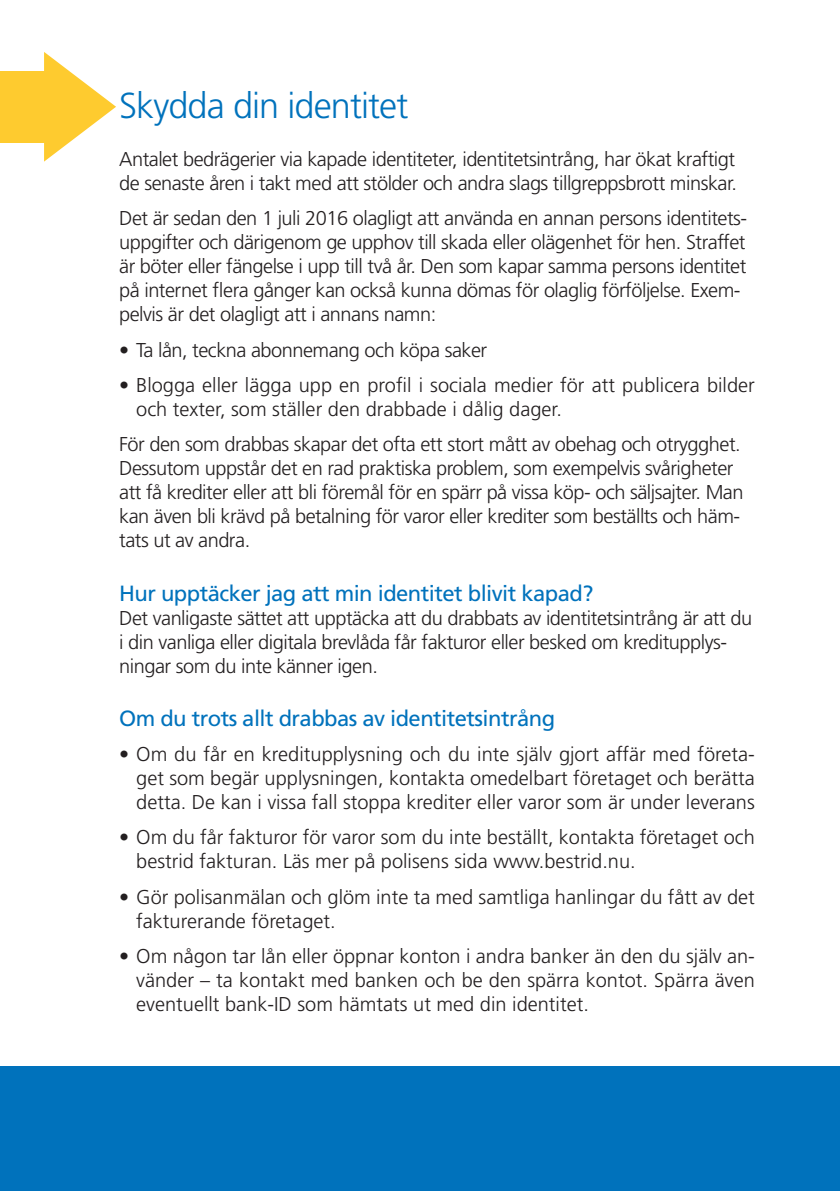
<style>
.page{position:relative;width:840px;height:1191px;background:#fff}
.page>*{position:absolute;margin:0;border:0;box-sizing:border-box;transform-origin:0 0}
.brödtext{font:300 36px "Frutiger LT Std";letter-spacing:-.025em;color:#0072bc}
.rubrik_3_VB{font:22px "Frutiger LT Std";letter-spacing:-.025em;color:#0072bc}
.brödtext-2{font:22px "Frutiger LT Std";letter-spacing:-.025em;color:#0072bc}
.brödtext-3{font:300 20px/24px "Frutiger LT Std";letter-spacing:-.025em;color:#231f20}
.brödtext-4{font:300 20px/24px "Frutiger LT Std";color:#231f20}
.rubrik_3_VB-2{font:300 20px/24px "Frutiger LT Std";letter-spacing:-.025em;color:#231f20}
</style>
<div class="page">
<div style="left:0;top:1066px;width:839px;height:125px;background:#0072bc"></div>
<hr style="left:839px;top:1066px;width:1px;height:125px;background:#0072bc">
<div style="left:0;top:71px;width:66px;height:72px;background:#fecb2f"></div>
<svg style="left:44px;top:52px;width:72px;height:110px"></svg>
<p class="brödtext" style="left:119px;top:85px;width:290px">Skydda din identitet</p>
<p class="brödtext-3" style="left:119px;top:147px;width:619px">Antalet bedrägerier via kapade identiteter, identitetsintrång, har ökat kraftigt de senaste åren i takt med att stölder och andra slags tillgreppsbrott minskar.</p>
<p class="brödtext-3" style="left:119px;top:206px;width:629px">Det är sedan den 1 juli 2016 olagligt att använda en annan persons identitets&shy;uppgifter och därigenom ge upphov till skada eller olägenhet för hen. Straffet är böter eller fängelse i upp till två år. Den som kapar samma persons identitet på internet flera gånger kan också kunna dömas för olaglig förföljelse. Exem&shy;pelvis är det olagligt att i annans namn:</p>
<p class="brödtext-3" style="left:119px;top:338px;width:369px">• Ta lån, teckna abonnemang och köpa saker</p>
<p class="brödtext-4" style="left:136px;top:373px;width:619px;text-indent:-17px">• Blogga eller lägga upp en profil i sociala medier för att publicera bilder och texter, som ställer den drabbade i dålig dager.</p>
<p class="brödtext-3" style="left:119px;top:432px;width:625px">För den som drabbas skapar det ofta ett stort mått av obehag och otrygghet.<br>Dessutom uppstår det en rad praktiska problem, som exempelvis svårigheter att få krediter eller att bli föremål för en spärr på vissa köp- och säljsajter. Man kan även bli krävd på betalning för varor eller krediter som beställts och häm&shy;tats ut av andra.</p>
<p class="rubrik_3_VB" style="left:119px;top:580px;width:475px">Hur upptäcker jag att min identitet blivit kapad?</p>
<p class="rubrik_3_VB-2" style="left:119px;top:606px;width:634px">Det vanligaste sättet att upptäcka att du drabbats av identitetsintrång är att du i din vanliga eller digitala brevlåda får fakturor eller besked om kreditupplys&shy;ningar som du inte känner igen.</p>
<p class="brödtext-2" style="left:119px;top:705px;width:437px">Om du trots allt drabbas av identitetsintrång</p>
<p class="brödtext-3" style="left:136px;top:742px;width:619px;text-align:justify;text-indent:-17px">• Om du får en kreditupplysning och du inte själv gjort affär med företa&shy;get som begär upplysningen, kontakta omedelbart företaget och berätta detta. De kan i vissa fall stoppa krediter eller varor som är under leverans</p>
<p class="brödtext-4" style="left:136px;top:826px;width:620px;text-indent:-17px">• Om du får fakturor för varor som du inte beställt, kontakta företaget och bestrid fakturan. Läs mer på polisens sida www.bestrid.nu.</p>
<p class="brödtext-4" style="left:136px;top:885px;width:619px;text-indent:-17px">• Gör polisanmälan och glöm inte ta med samtliga hanlingar du fått av det fakturerande företaget.</p>
<p class="brödtext-3" style="left:136px;top:944px;width:619px;text-align:justify;text-indent:-17px">• Om någon tar lån eller öppnar konton i andra banker än den du själv an&shy;vänder – ta kontakt med banken och be den spärra kontot. Spärra även eventuellt bank-ID som hämtats ut med din identitet.</p>
</div>
